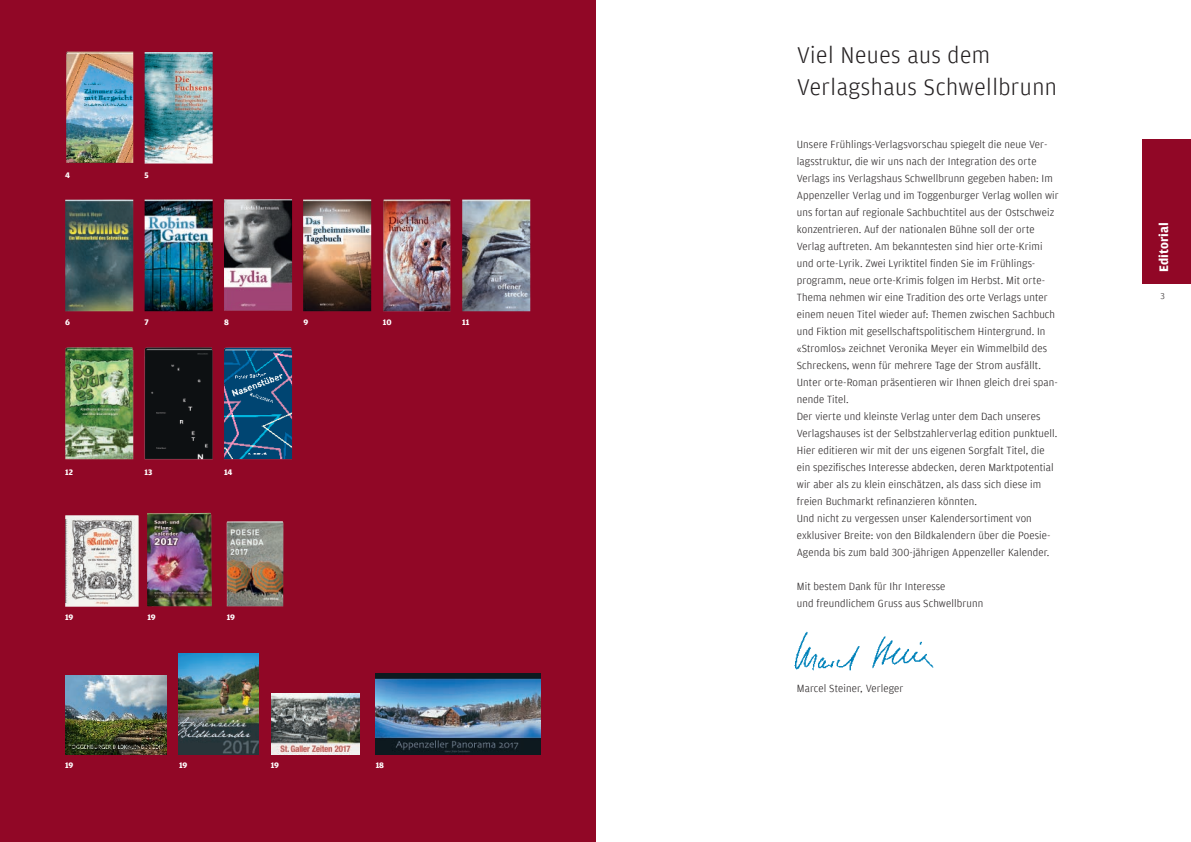
<style>
.page{position:relative;width:1191px;height:842px;background:#fff}
.page>*{position:absolute;margin:0;border:0;box-sizing:border-box;transform-origin:0 0}
.t1{font:300 24px/32px "Amplitude";letter-spacing:.02em;color:#231f20}
.t2{font:700 13px "Amplitude";color:#fff}
.t3{font:300 11px/17px "Amplitude";letter-spacing:.01em;color:#231f20}
.t4{font:300 9px "Amplitude";color:#231f20}
.t5{font:700 8.5px "Amplitude";letter-spacing:-.01em;color:#fff}
</style>
<div class="page">
<div style="left:0;top:0;width:595px;height:842px;background:#910726"></div>
<img style="left:66px;top:52px;width:67px;height:111px">
<img style="left:145px;top:199px;width:68px;height:112px">
<img style="left:462px;top:199px;width:68px;height:112px">
<img style="left:145px;top:52px;width:68px;height:112px">
<img style="left:224px;top:199px;width:68px;height:112px">
<img style="left:65px;top:347px;width:68px;height:112px">
<img style="left:145px;top:347px;width:68px;height:112px">
<img style="left:224px;top:347px;width:68px;height:112px">
<img style="left:65px;top:199px;width:68px;height:112px">
<img style="left:303px;top:199px;width:68px;height:112px">
<img style="left:383px;top:199px;width:67px;height:112px">
<img style="left:65px;top:515px;width:74px;height:92px">
<img style="left:147px;top:513px;width:65px;height:93px">
<img style="left:227px;top:521px;width:56px;height:85px">
<img style="left:65px;top:675px;width:101px;height:79px">
<img style="left:179px;top:654px;width:79px;height:100px">
<img style="left:271px;top:693px;width:89px;height:62px">
<img style="left:375px;top:673px;width:165px;height:82px">
<div style="left:1142px;top:139px;width:49px;height:144px;background:#910726"></div>
<img style="left:794px;top:631px;width:140px;height:40px">
<h1 class="t1" style="left:797px;top:40px;width:262px">Viel Neues aus dem<br>Verlagshaus Schwellbrunn</h1>
<p class="t5" style="left:65px;top:170px;width:7px">4</p>
<p class="t5" style="left:145px;top:170px;width:6px">5</p>
<p class="t5" style="left:65px;top:318px;width:6px">6</p>
<p class="t5" style="left:145px;top:318px;width:6px">7</p>
<p class="t5" style="left:224px;top:318px;width:6px">8</p>
<p class="t5" style="left:303px;top:318px;width:6px">9</p>
<p class="t5" style="left:383px;top:318px;width:10px">10</p>
<p class="t5" style="left:462px;top:318px;width:9px">11</p>
<p class="t5" style="left:65px;top:467px;width:9px">12</p>
<p class="t5" style="left:145px;top:467px;width:9px">13</p>
<p class="t5" style="left:224px;top:467px;width:10px">14</p>
<p class="t3" style="left:797px;top:136px;width:263px">Unsere Frühlings-Verlagsvorschau spiegelt die neue Ver&shy;lagsstruktur, die wir uns nach der Integration des orte Verlags ins Verlagshaus Schwellbrunn gegeben haben: Im Appenzeller Verlag und im Toggenburger Verlag wollen wir uns fortan auf regionale Sachbuchtitel aus der Ostschweiz konzentrieren. Auf der nationalen Bühne soll der orte Verlag auftreten. Am bekanntesten sind hier orte-Krimi und orte-Lyrik. Zwei Lyriktitel finden Sie im Frühlings&shy;programm, neue orte-Krimis folgen im Herbst. Mit orte-Thema nehmen wir eine Tradition des orte Verlags unter einem neuen Titel wieder auf: Themen zwischen Sachbuch und Fiktion mit gesellschaftspolitischem Hintergrund. In «Stromlos» zeichnet Veronika Meyer ein Wimmelbild des Schreckens, wenn für mehrere Tage der Strom ausfällt.<br>Unter orte-Roman präsentieren wir Ihnen gleich drei span&shy;nende Titel.<br>Der vierte und kleinste Verlag unter dem Dach unseres Verlagshauses ist der Selbstzahlerverlag edition punktuell.<br>Hier editieren wir mit der uns eigenen Sorgfalt Titel, die ein spezifisches Interesse abdecken, deren Marktpotential wir aber als zu klein einschätzen, als dass sich diese im freien Buchmarkt refinanzieren könnten.<br>Und nicht zu vergessen unser Kalendersortiment von exklusiver Breite: von den Bildkalendern über die Poesie-Agenda bis zum bald 300-jährigen Appenzeller Kalender.</p>
<p class="t3" style="left:797px;top:577px;width:188px">Mit bestem Dank für Ihr Interesse<br>und freundlichem Gruss aus Schwellbrunn</p>
<p class="t2" style="left:1156px;top:272px;width:51px;rotate:-90deg">Editorial</p>
<p class="t4" style="left:1160px;top:291px;width:6px">3</p>
<p class="t5" style="left:65px;top:613px;width:10px">19</p>
<p class="t5" style="left:147px;top:613px;width:10px">19</p>
<p class="t5" style="left:227px;top:613px;width:10px">19</p>
<p class="t3" style="left:797px;top:679px;width:108px">Marcel Steiner, Verleger</p>
<p class="t5" style="left:65px;top:760px;width:10px">19</p>
<p class="t5" style="left:179px;top:760px;width:10px">19</p>
<p class="t5" style="left:271px;top:760px;width:10px">19</p>
<p class="t5" style="left:376px;top:760px;width:10px">18</p>
</div>
